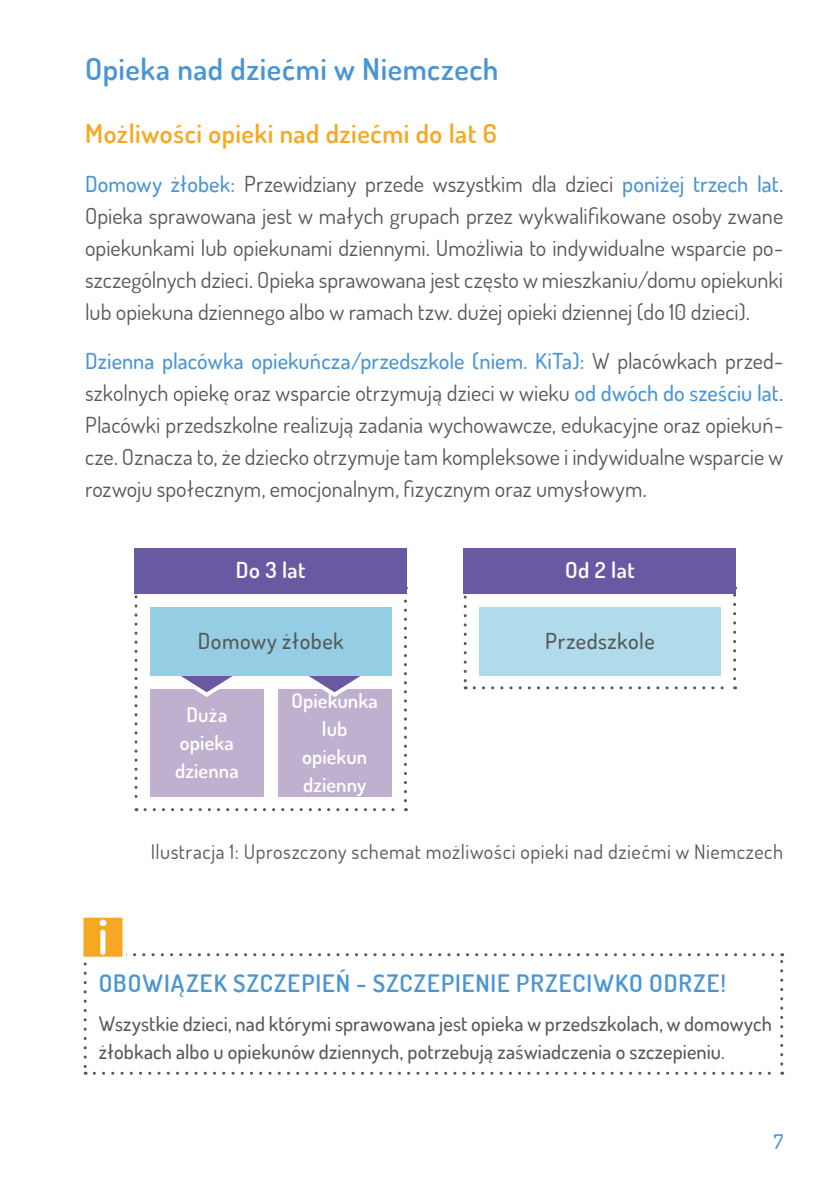
<style>
.page{position:relative;width:840px;height:1191px;background:#fff}
.page>*{position:absolute;margin:0;border:0;box-sizing:border-box;transform-origin:0 0}
.t1{font:600 30px "Dosis";letter-spacing:.015em;color:#4a96d2}
.t2{font:600 26px "Dosis";letter-spacing:.02em;color:#f7a823}
.t3{font:600 24px "Dosis";letter-spacing:.045em;color:#4a96d2}
.t4{font:22px/32px "Dosis";color:#575756;text-align:justify}
.t5{font:500 22px "Dosis";letter-spacing:.025em;color:#575756}
.t6{font:600 22px "Dosis";letter-spacing:.02em;color:#fff}
.t7{font:500 20px/28px "Dosis";letter-spacing:.005em;color:#575756}
.t8{font:20px "Dosis";letter-spacing:.025em;color:#575756}
.t9{font:600 20px/28px "Dosis";letter-spacing:.005em;color:#fff;text-align:center}
.t10{font:500 20px "Dosis";color:#4a96d2}
.s1{font-weight:500;color:#4a96d2}
</style>
<div class="page">
<svg style="left:134px;top:597px;width:3px;height:214px"></svg>
<svg style="left:145px;top:808px;width:261px;height:3px"></svg>
<svg style="left:403px;top:593px;width:3px;height:207px"></svg>
<svg style="left:463px;top:597px;width:3px;height:92px"></svg>
<svg style="left:474px;top:686px;width:261px;height:3px"></svg>
<svg style="left:732px;top:593px;width:3px;height:86px"></svg>
<svg style="left:83px;top:917px;width:699px;height:157px"></svg>
<div style="left:134px;top:548px;width:272px;height:45px;background:#6859a2"></div>
<div style="left:463px;top:548px;width:272px;height:45px;background:#6859a2"></div>
<div style="left:479px;top:607px;width:241px;height:68px;background:#b0dbeb"></div>
<div style="left:150px;top:689px;width:113px;height:108px;background:#beb0ce"></div>
<div style="left:278px;top:689px;width:113px;height:108px;background:#beb0ce"></div>
<svg style="left:159px;top:675px;width:95px;height:22px"></svg>
<svg style="left:287px;top:675px;width:95px;height:22px"></svg>
<div style="left:150px;top:607px;width:241px;height:68px;background:#95cee4"></div>
<h1 class="t1" style="left:85px;top:50px;width:414px">Opieka nad dziećmi w Niemczech</h1>
<p class="t2" style="left:85px;top:117px;width:413px">Możliwości opieki nad dziećmi do lat 6</p>
<p class="t4" style="left:85px;top:167px;width:699px"><span class="s1">Domowy żłobek:</span> Przewidziany przede wszystkim dla dzieci <span class="s1">poniżej trzech lat</span>.<br>Opieka sprawowana jest w małych grupach przez wykwalifikowane osoby zwane opiekunkami lub opiekunami dziennymi. Umożliwia to indywidualne wsparcie po&shy;szczególnych dzieci. Opieka sprawowana jest często w mieszkaniu/domu opiekunki lub opiekuna dziennego albo w ramach tzw. dużej opieki dziennej (do 10 dzieci).</p>
<p class="t4" style="left:85px;top:344px;width:699px"><span class="s1">Dzienna placówka opiekuńcza/przedszkole (niem. KiTa):</span> W placówkach przed&shy;szkolnych opiekę oraz wsparcie otrzymują dzieci w wieku <span class="s1">od dwóch do sześciu lat</span>.<br>Placówki przedszkolne realizują zadania wychowawcze, edukacyjne oraz opiekuń&shy;cze. Oznacza to, że dziecko otrzymuje tam kompleksowe i indywidualne wsparcie w rozwoju społecznym, emocjonalnym, fizycznym oraz umysłowym.</p>
<p class="t6" style="left:236px;top:556px;width:71px">Do 3 lat</p>
<p class="t6" style="left:564px;top:556px;width:71px">Od 2 lat</p>
<p class="t5" style="left:198px;top:626px;width:147px">Domowy żłobek</p>
<p class="t5" style="left:545px;top:626px;width:111px">Przedszkole</p>
<p class="t9" style="left:175px;top:699px;width:65px">Duża opieka dzienna</p>
<p class="t9" style="left:291px;top:685px;width:88px">Opiekunka lub opiekun dzienny</p>
<p class="t8" style="left:151px;top:838px;width:633px">Ilustracja 1: Uproszczony schemat możliwości opieki nad dziećmi w Niemczech</p>
<p class="t3" style="left:99px;top:967px;width:628px">OBOWIĄZEK SZCZEPIEŃ - SZCZEPIENIE PRZECIWKO ODRZE!</p>
<p class="t7" style="left:99px;top:1009px;width:674px">Wszystkie dzieci, nad którymi sprawowana jest opieka w przedszkolach, w domowych żłobkach albo u opiekunów dziennych, potrzebują zaświadczenia o szczepieniu.</p>
<p class="t10" style="left:773px;top:1128px;width:11px">7</p>
</div>
